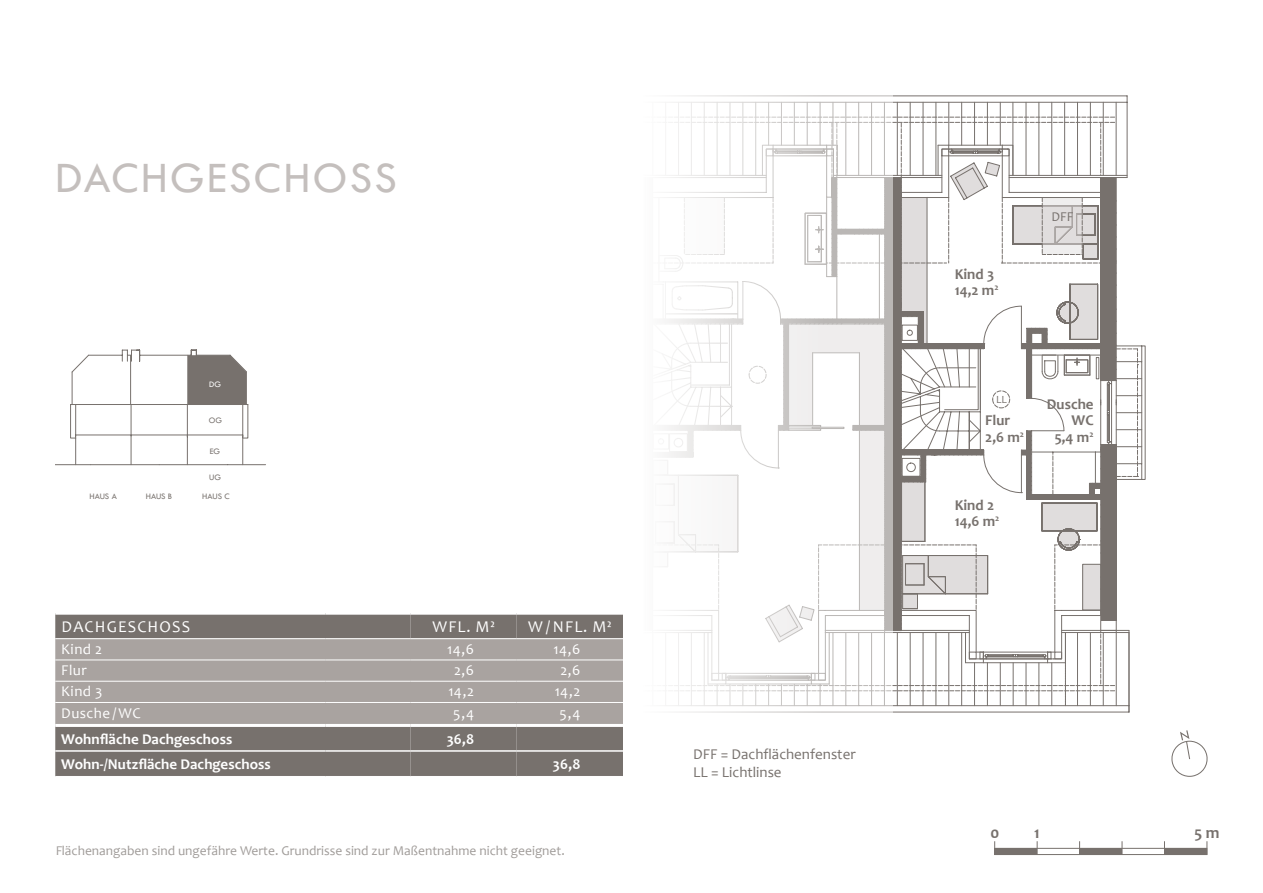
<style>
.page{position:relative;width:1263px;height:893px;background:#fff}
.page>*{position:absolute;margin:0;border:0;box-sizing:border-box;transform-origin:0 0}
.subhead{font:45px "Tw Cen";letter-spacing:.05em;color:#c4bfbd}
.Header-Rechts{font:16.5px "Candara";letter-spacing:.07em;color:#fff}
.Header-Links{font:16.5px "Candara";letter-spacing:.07em;color:#fff}
.t1{font:700 16.5px "Candara";color:#77716d}
.Footer-Zahlen{font:700 15px "Candara";letter-spacing:.005em;color:#fff}
.Zahlen{font:15px "Candara";letter-spacing:.03em;color:#fff}
.t2{font:700 15px/16.5px "Candara";color:#77716d}
.t3{font:15px "Candara";color:#77716d}
.t4{font:13.5px "Candara";color:#77716d}
.t5{font:10.95px "Candara";color:#77716d}
.t6{font:8.7px "Tw Cen";color:#77716d}
.t7{font:8.7px "Tw Cen";color:#fff}
</style>
<div class="page">
<hr style="left:612px;top:712px;width:517px;height:1px;background:#77716d">
<hr style="left:1128px;top:630px;width:1px;height:82px;background:#77716d">
<hr style="left:612px;top:96px;width:515px;height:1px;background:#77716d">
<hr style="left:1127px;top:96px;width:1px;height:82px;background:#77716d">
<svg style="left:893px;top:102px;width:253px;height:604px"></svg>
<div style="left:900px;top:477px;width:26px;height:5px;background:#77716d"></div>
<div style="left:899px;top:450px;width:85px;height:5px;background:#77716d"></div>
<div style="left:921px;top:453px;width:5px;height:24px;background:#77716d"></div>
<div style="left:1026px;top:431px;width:5px;height:68px;background:#77716d"></div>
<div style="left:1021px;top:450px;width:8px;height:5px;background:#77716d"></div>
<div style="left:1031px;top:495px;width:75px;height:5px;background:#77716d"></div>
<div style="left:1089px;top:483px;width:5px;height:16px;background:#77716d"></div>
<div style="left:1094px;top:483px;width:13px;height:5px;background:#77716d"></div>
<div style="left:1021px;top:343px;width:80px;height:6px;background:#77716d"></div>
<div style="left:1026px;top:348px;width:6px;height:50px;background:#77716d"></div>
<hr style="left:1027px;top:328px;width:4px;height:16px;background:#77716d">
<div style="left:1042px;top:328px;width:5px;height:15px;background:#77716d"></div>
<div style="left:1030px;top:328px;width:15px;height:5px;background:#77716d"></div>
<div style="left:900px;top:343px;width:84px;height:6px;background:#77716d"></div>
<div style="left:901px;top:311px;width:22px;height:5px;background:#77716d"></div>
<div style="left:918px;top:314px;width:5px;height:29px;background:#77716d"></div>
<div style="left:1100px;top:178px;width:16px;height:203px;background:#77716d"></div>
<div style="left:853px;top:425px;width:44px;height:5px;background:#77716d"></div>
<svg style="left:646px;top:95px;width:247px;height:618px"></svg>
<svg style="left:1171px;top:730px;width:36px;height:47px"></svg>
<div style="left:994px;top:848px;width:43px;height:7px;background:#77716d"></div>
<div style="left:1079px;top:848px;width:43px;height:7px;background:#77716d"></div>
<div style="left:1164px;top:848px;width:43px;height:7px;background:#77716d"></div>
<div style="left:994px;top:848px;width:213px;height:7px;border:1px solid #77716d"></div>
<svg style="left:994px;top:841px;width:1px;height:14px"></svg>
<svg style="left:1037px;top:841px;width:1px;height:14px"></svg>
<svg style="left:1122px;top:841px;width:1px;height:14px"></svg>
<svg style="left:1207px;top:841px;width:1px;height:14px"></svg>
<hr style="left:55px;top:464px;width:36px;height:1px;background:#77716d">
<hr style="left:91px;top:464px;width:68px;height:1px;background:#77716d">
<hr style="left:228px;top:464px;width:38px;height:1px;background:#77716d">
<hr style="left:159px;top:464px;width:69px;height:1px;background:#77716d">
<hr style="left:75px;top:435px;width:1px;height:30px;background:#77716d">
<hr style="left:242px;top:435px;width:1px;height:30px;background:#77716d">
<hr style="left:131px;top:435px;width:1px;height:30px;background:#77716d">
<hr style="left:187px;top:435px;width:1px;height:30px;background:#77716d">
<svg style="left:70px;top:350px;width:178px;height:89px"></svg>
<div style="left:55px;top:615px;width:568px;height:161px;background:#77716d"></div>
<div style="left:410px;top:615px;width:107px;height:161px;background:#77716d"></div>
<div style="left:55px;top:639px;width:568px;height:85px;background:#a9a3a0"></div>
<hr style="left:517px;top:660px;width:106px;height:1px;background:#fff">
<hr style="left:517px;top:681px;width:106px;height:1px;background:#fff">
<hr style="left:325px;top:638px;width:85px;height:1px;background:#fff">
<hr style="left:410px;top:638px;width:107px;height:1px;background:#fff">
<hr style="left:517px;top:638px;width:106px;height:1px;background:#fff">
<hr style="left:55px;top:724px;width:270px;height:3px;background:#fff">
<hr style="left:325px;top:724px;width:85px;height:3px;background:#fff">
<hr style="left:410px;top:724px;width:107px;height:3px;background:#fff">
<hr style="left:517px;top:724px;width:106px;height:3px;background:#fff">
<hr style="left:410px;top:750px;width:107px;height:2px;background:#fff">
<hr style="left:517px;top:750px;width:106px;height:2px;background:#fff">
<hr style="left:55px;top:702px;width:270px;height:1px;background:#fff">
<hr style="left:325px;top:702px;width:85px;height:1px;background:#fff">
<hr style="left:55px;top:750px;width:270px;height:2px;background:#fff">
<hr style="left:325px;top:750px;width:85px;height:2px;background:#fff">
<hr style="left:410px;top:702px;width:107px;height:1px;background:#fff">
<hr style="left:517px;top:702px;width:106px;height:1px;background:#fff">
<hr style="left:55px;top:638px;width:270px;height:1px;background:#fff">
<hr style="left:55px;top:660px;width:270px;height:1px;background:#fff">
<hr style="left:325px;top:660px;width:85px;height:1px;background:#fff">
<hr style="left:410px;top:660px;width:107px;height:1px;background:#fff">
<hr style="left:55px;top:681px;width:270px;height:1px;background:#fff">
<hr style="left:325px;top:681px;width:85px;height:1px;background:#fff">
<hr style="left:410px;top:681px;width:107px;height:1px;background:#fff">
<p class="subhead" style="left:55px;top:151px;width:343px">DACHGESCHOSS</p>
<p class="t7" style="left:209px;top:379px;width:13px">DG</p>
<p class="t6" style="left:209px;top:415px;width:15px">OG</p>
<p class="t6" style="left:210px;top:446px;width:12px">EG</p>
<p class="t6" style="left:209px;top:472px;width:13px">UG</p>
<p class="t6" style="left:90px;top:491px;width:29px">HAUS A</p>
<p class="t6" style="left:146px;top:491px;width:28px">HAUS B</p>
<p class="t6" style="left:202px;top:491px;width:29px">HAUS C</p>
<p class="Header-Links" style="left:62px;top:616px;width:130px">DACHGESCHOSS</p>
<p class="Header-Rechts" style="left:433px;top:617px;width:64px">WFL. M²</p>
<p class="Header-Rechts" style="left:528px;top:617px;width:85px">W/NFL. M²</p>
<p class="Zahlen" style="left:61px;top:639px;width:42px">Kind 2</p>
<p class="Zahlen" style="left:447px;top:639px;width:28px">14,6</p>
<p class="Zahlen" style="left:554px;top:639px;width:28px">14,6</p>
<p class="Zahlen" style="left:61px;top:661px;width:27px">Flur</p>
<p class="Zahlen" style="left:454px;top:661px;width:22px">2,6</p>
<p class="Zahlen" style="left:560px;top:661px;width:22px">2,6</p>
<p class="Zahlen" style="left:61px;top:682px;width:43px">Kind 3</p>
<p class="Zahlen" style="left:448px;top:682px;width:27px">14,2</p>
<p class="Zahlen" style="left:555px;top:682px;width:27px">14,2</p>
<p class="Zahlen" style="left:61px;top:703px;width:81px">Dusche / WC</p>
<p class="Zahlen" style="left:453px;top:703px;width:22px">5,4</p>
<p class="Zahlen" style="left:560px;top:703px;width:22px">5,4</p>
<p class="Footer-Zahlen" style="left:61px;top:730px;width:173px">Wohnfläche Dachgeschoss</p>
<p class="Footer-Zahlen" style="left:447px;top:730px;width:29px">36,8</p>
<p class="Footer-Zahlen" style="left:61px;top:755px;width:211px">Wohn-/Nutzfläche Dachgeschoss</p>
<p class="Footer-Zahlen" style="left:553px;top:755px;width:29px">36,8</p>
<p class="t4" style="left:55px;top:842px;width:511px">Flächenangaben sind ungefähre Werte. Grundrisse sind zur Maßentnahme nicht geeignet.</p>
<p class="t3" style="left:693px;top:744px;width:164px">DFF = Dachflächenfenster</p>
<p class="t3" style="left:693px;top:762px;width:90px">LL = Lichtlinse</p>
<p class="t2" style="left:955px;top:265px;width:41px">Kind 3</p>
<p class="t2" style="left:955px;top:282px;width:45px">14,2 m<sup>2</sup></p>
<p class="t4" style="left:1051px;top:208px;width:23px">DFF</p>
<p class="t5" style="left:996px;top:393px;width:12px">LL</p>
<p class="t2" style="left:985px;top:412px;width:40px">Flur<br>2,6 m<sup>2</sup></p>
<p class="t2" style="left:955px;top:496px;width:46px">Kind 2<br>14,6 m<sup>2</sup></p>
<p class="t2" style="left:1047px;top:395px;width:48px">Dusche</p>
<p class="t2" style="left:1055px;top:412px;width:40px;text-align:right">WC<br>5,4 m<sup>2</sup></p>
<p class="t1" style="left:990px;top:823px;width:10px">0</p>
<p class="t1" style="left:1034px;top:823px;width:7px">1</p>
<p class="t1" style="left:1194px;top:823px;width:27px">5 m</p>
</div>
